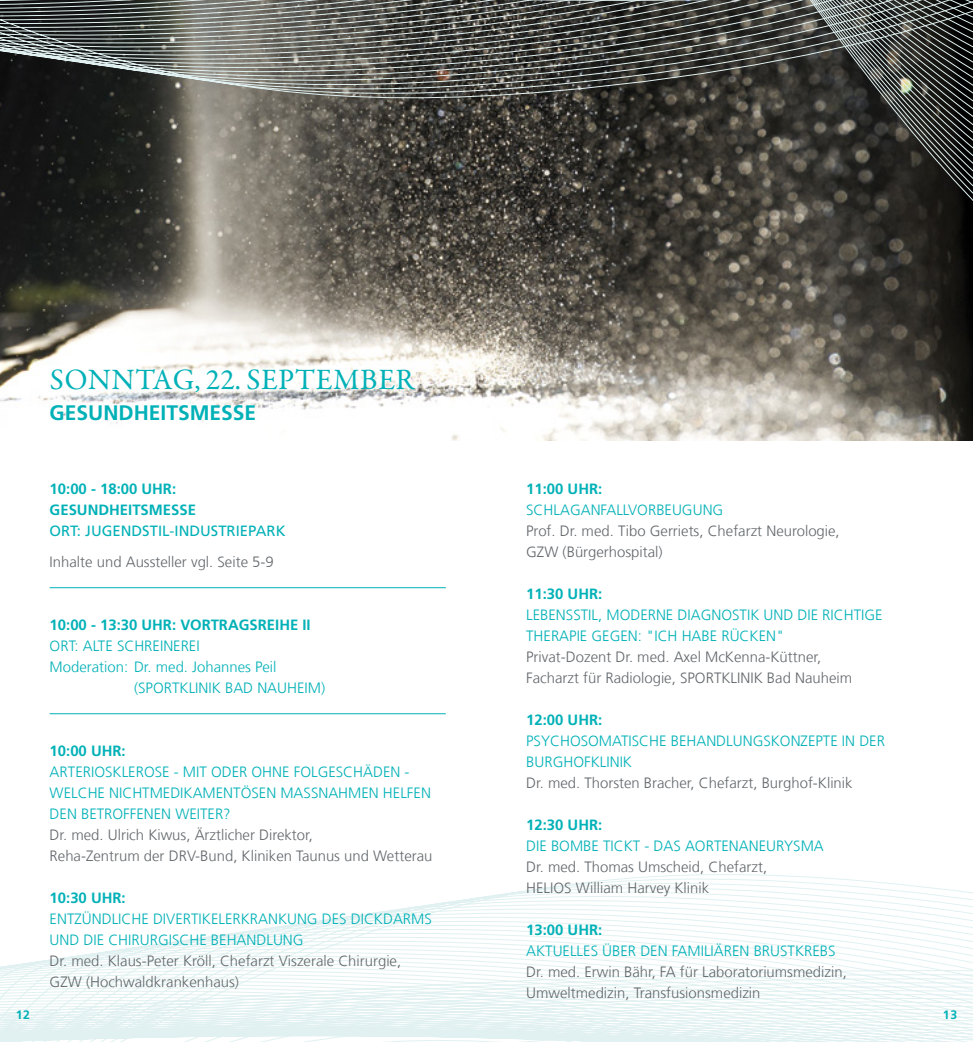
<style>
.page{position:relative;width:973px;height:1042px;background:#fff}
.page>*{position:absolute;margin:0;border:0;box-sizing:border-box;transform-origin:0 0}
.t1{font:29.75px "Garamond Premr Pro";letter-spacing:.01em;color:#00b1b7}
.t2{font:700 21px "Frutiger LT Com";color:#00b1b7}
.t3{font:300 14.88px/21px "Frutiger LT Com";color:#62676b}
.t4{font:300 14.88px "Frutiger LT Com";color:#00b1b7}
.t5{font:700 14.88px/21px "Frutiger LT Com";color:#00b1b7}
.t6{font:14.88px "Frutiger LT Com";color:#00b1b7}
.t7{font:700 12.25px "Frutiger LT Com";color:#00b1b7}
</style>
<div class="page">
<img style="left:0;top:205px;width:972px;height:236px">
<svg style="left:366px;top:874px;width:606px;height:40px"></svg>
<svg style="left:0;top:914px;width:972px;height:128px"></svg>
<svg style="left:0;top:0;width:972px;height:205px;background:#4c4c47"></svg>
<hr style="left:50px;top:587px;width:395px;height:1px;background:#00b1b7">
<hr style="left:50px;top:713px;width:395px;height:1px;background:#00b1b7">
<svg style="left:8px;top:325px;width:445px;height:116px"></svg>
<h1 class="t1" style="left:152px;top:361px;width:227px">AG, 22. SEPTEMBER</h1>
<h2 class="t2" style="left:50px;top:400px;width:208px">GESUNDHEITSMESSE</h2>
<h1 class="t1" style="left:50px;top:361px;width:22px">SONNT</h1>
<p class="t5" style="left:50px;top:478px;width:128px">10:00 - 18:00 UH R:<br>GESUNDHEITS</p>
<p class="t5" style="left:149px;top:499px;width:23px">MESSE</p>
<p class="t6" style="left:50px;top:522px;width:237px">Ort: JUGENDSTIL-INDUSTRIEPARK</p>
<p class="t3" style="left:50px;top:551px;width:225px">Inhalte und Aussteller vgl. Seite 5-9</p>
<p class="t5" style="left:50px;top:614px;width:180px">10:00 - 13:30 UH R: VORTRAG</p>
<p class="t5" style="left:249px;top:614px;width:57px">SREIHE II</p>
<p class="t4" style="left:50px;top:637px;width:93px">Ort: ALTE SCHREI</p>
<p class="t4" style="left:163px;top:637px;width:17px">NEREI</p>
<p class="t4" style="left:50px;top:658px;width:228px">Moderation: Dr. med. Johannes Peil</p>
<p class="t4" style="left:134px;top:679px;width:143px">(SPORTKLINIK BAD NAUHEIM</p>
<p class="t4" style="left:321px;top:679px;width:6px">)</p>
<p class="t5" style="left:50px;top:740px;width:78px">10:00 UH R:</p>
<p class="t4" style="left:50px;top:763px;width:181px">ARTERIOSKLEROSE - MIT ODER</p>
<p class="t4" style="left:251px;top:763px;width:159px">OH NE FOLGESCHÄDEN -</p>
<p class="t4" style="left:50px;top:784px;width:109px">WELCHE NICHTMEDI</p>
<p class="t4" style="left:183px;top:784px;width:20px">KAME</p>
<p class="t4" style="left:223px;top:784px;width:116px">NTÖSEN MASSNAHME</p>
<p class="t4" style="left:369px;top:784px;width:63px">N HELFEN</p>
<p class="t4" style="left:50px;top:805px;width:182px">DEN BETROFFENEN WEITER?</p>
<p class="t3" style="left:50px;top:824px;width:384px">Dr. med. U lrich Kiwus, Ärztlicher Direktor,<br>Reha-Zentrum der DRV-Bund, Kliniken Taunus und Wetterau</p>
<p class="t5" style="left:50px;top:887px;width:78px">10:30 UH R:</p>
<p class="t4" style="left:50px;top:910px;width:344px">ENTZÜNDLICHE DIVERTIKELERKRANKU NG DES DICKDARM</p>
<p class="t4" style="left:424px;top:910px;width:9px">S</p>
<p class="t4" style="left:50px;top:931px;width:42px">UND DIE</p>
<p class="t4" style="left:108px;top:931px;width:19px">CHIRURGI</p>
<p class="t4" style="left:172px;top:931px;width:57px">SCHE BEHA</p>
<p class="t4" style="left:246px;top:931px;width:56px">NDLUNG</p>
<p class="t3" style="left:50px;top:951px;width:353px">Dr. med. Klaus-Peter Kröll, Chefarzt Viszerale Chirurgie,<br>GZW (Hochwaldkrankenhaus)</p>
<p class="t5" style="left:526px;top:478px;width:78px">11:00 UHR:</p>
<p class="t4" style="left:526px;top:501px;width:45px">SCHLAGA</p>
<p class="t4" style="left:590px;top:501px;width:84px">NFALLVORBEUGU</p>
<p class="t4" style="left:702px;top:501px;width:20px">NG</p>
<p class="t3" style="left:526px;top:520px;width:315px">Prof. Dr. med. Tibo Gerriets, Chefarzt Neurologie,<br>GZW (Bürgerhospital)</p>
<p class="t5" style="left:526px;top:583px;width:78px">11:30 UHR:</p>
<p class="t4" style="left:526px;top:606px;width:161px">LEBENSSTIL, MODERNE DIAG</p>
<p class="t4" style="left:711px;top:606px;width:94px">NOSTIK UND DIE</p>
<p class="t4" style="left:822px;top:606px;width:47px">RICHTIGE</p>
<p class="t4" style="left:526px;top:627px;width:17px">THERA</p>
<p class="t4" style="left:569px;top:627px;width:32px">PIE GEGE</p>
<p class="t4" style="left:627px;top:627px;width:158px">N: "ICH HABE RÜCKEN"</p>
<p class="t3" style="left:526px;top:646px;width:327px">Privat-Dozent Dr. med. Axel McKenna-Küttner,<br>Facharzt für Radiologie, SPORTKLINIK Bad Nauheim</p>
<p class="t5" style="left:526px;top:709px;width:78px">12:00 UH R:</p>
<p class="t4" style="left:526px;top:732px;width:163px">PSYCH OSOMATISCHE BEHA</p>
<p class="t4" style="left:706px;top:732px;width:162px">NDLUNGSKONZEPTE IN DER</p>
<p class="t4" style="left:526px;top:753px;width:19px">BURGH</p>
<p class="t4" style="left:573px;top:753px;width:60px">OFKLINIK</p>
<p class="t3" style="left:526px;top:772px;width:328px">Dr. med. Thorsten Bracher, Chefarzt, Burghof-Klinik</p>
<p class="t5" style="left:526px;top:814px;width:78px">12:30 UH R:</p>
<p class="t4" style="left:526px;top:837px;width:8px">DIE</p>
<p class="t4" style="left:551px;top:837px;width:262px">BOM BE TICKT - DAS AORTENANEURYSMA</p>
<p class="t3" style="left:526px;top:856px;width:242px">Dr. med. Thomas U mscheid, Chefarzt,<br>HELIOS William Harvey Klinik</p>
<p class="t5" style="left:526px;top:919px;width:78px">13:00 UH R:</p>
<p class="t4" style="left:526px;top:942px;width:302px">Aktuelles über den familiären Brustkrebs</p>
<p class="t3" style="left:526px;top:961px;width:322px">Dr. med. Erwin Bähr, FA für Laboratoriumsmedizin,<br>U mweltmedizin, Transfusionsmedizin</p>
<p class="t7" style="left:16px;top:1007px;width:16px">12</p>
<p class="t7" style="left:942px;top:1007px;width:16px">13</p>
</div>
